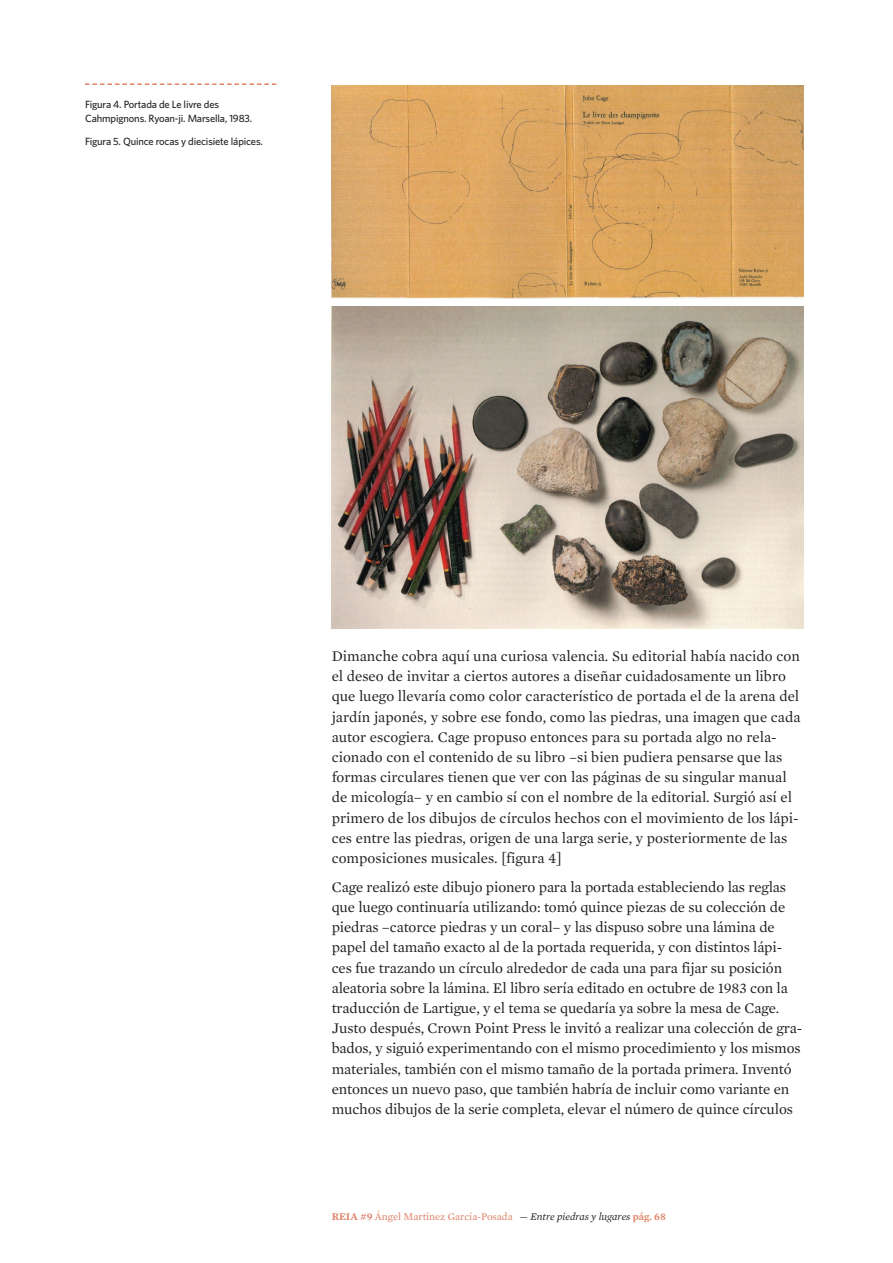
<style>
.page{position:relative;width:893px;height:1263px;background:#fff}
.page>*{position:absolute;margin:0;border:0;box-sizing:border-box;transform-origin:0 0}
.t1{font:15px/20.2px "Mercury Text G1";letter-spacing:-.01em;color:#231f20}
.t2{font:500 10.5px/13.5px "Whitney";letter-spacing:-.015em;color:#231f20}
.t3{font:10.5px "Mercury Text G1";color:#de8065}
.s1{font-weight:600}
.s2{font-style:italic;color:#231f20}
</style>
<div class="page">
<svg style="left:85px;top:83px;width:191px;height:2px"></svg>
<img style="left:332px;top:85px;width:472px;height:213px">
<img style="left:332px;top:307px;width:472px;height:322px">
<p class="t2" style="left:85px;top:98px;width:169px">Figura 4. Portada de Le livre des<br>Cahmpignons. Ryoan-ji. Marsella, 1983.</p>
<p class="t2" style="left:85px;top:135px;width:179px">Figura 5. Quince rocas y diecisiete lápices.</p>
<p class="t1" style="left:332px;top:646px;width:470px">Dimanche cobra aquí una curiosa valencia. Su editorial había nacido con el deseo de invitar a ciertos autores a diseñar cuidadosamente un libro que luego llevaría como color característico de portada el de la arena del jardín japonés, y sobre ese fondo, como las piedras, una imagen que cada autor escogiera. Cage propuso entonces para su portada algo no rela&shy;cionado con el contenido de su libro –si bien pudiera pensarse que las formas circulares tienen que ver con las páginas de su singular manual de micología– y en cambio sí con el nombre de la editorial. Surgió así el primero de los dibujos de círculos hechos con el movimiento de los lápi&shy;ces entre las piedras, origen de una larga serie, y posteriormente de las composiciones musicales. [figura 4]</p>
<p class="t1" style="left:332px;top:877px;width:472px">Cage realizó este dibujo pionero para la portada estableciendo las reglas que luego continuaría utilizando: tomó quince piezas de su colección de piedras –catorce piedras y un coral– y las dispuso sobre una lámina de papel del tamaño exacto al de la portada requerida, y con distintos lápi&shy;ces fue trazando un círculo alrededor de cada una para fijar su posición aleatoria sobre la lámina. El libro sería editado en octubre de 1983 con la traducción de Lartigue, y el tema se quedaría ya sobre la mesa de Cage.<br>Justo después, Crown Point Press le invitó a realizar una colección de gra&shy;bados, y siguió experimentando con el mismo procedimiento y los mismos materiales, también con el mismo tamaño de la portada primera. Inventó entonces un nuevo paso, que también habría de incluir como variante en muchos dibujos de la serie completa, elevar el número de quince círculos</p>
<p class="t3" style="left:332px;top:1210px;width:336px"><span class="s1">REIA #9</span> Ángel Martínez García-Posada <span class="s2">— Entre piedras y lugares</span> <span class="s1">pág. 68</span></p>
</div>
